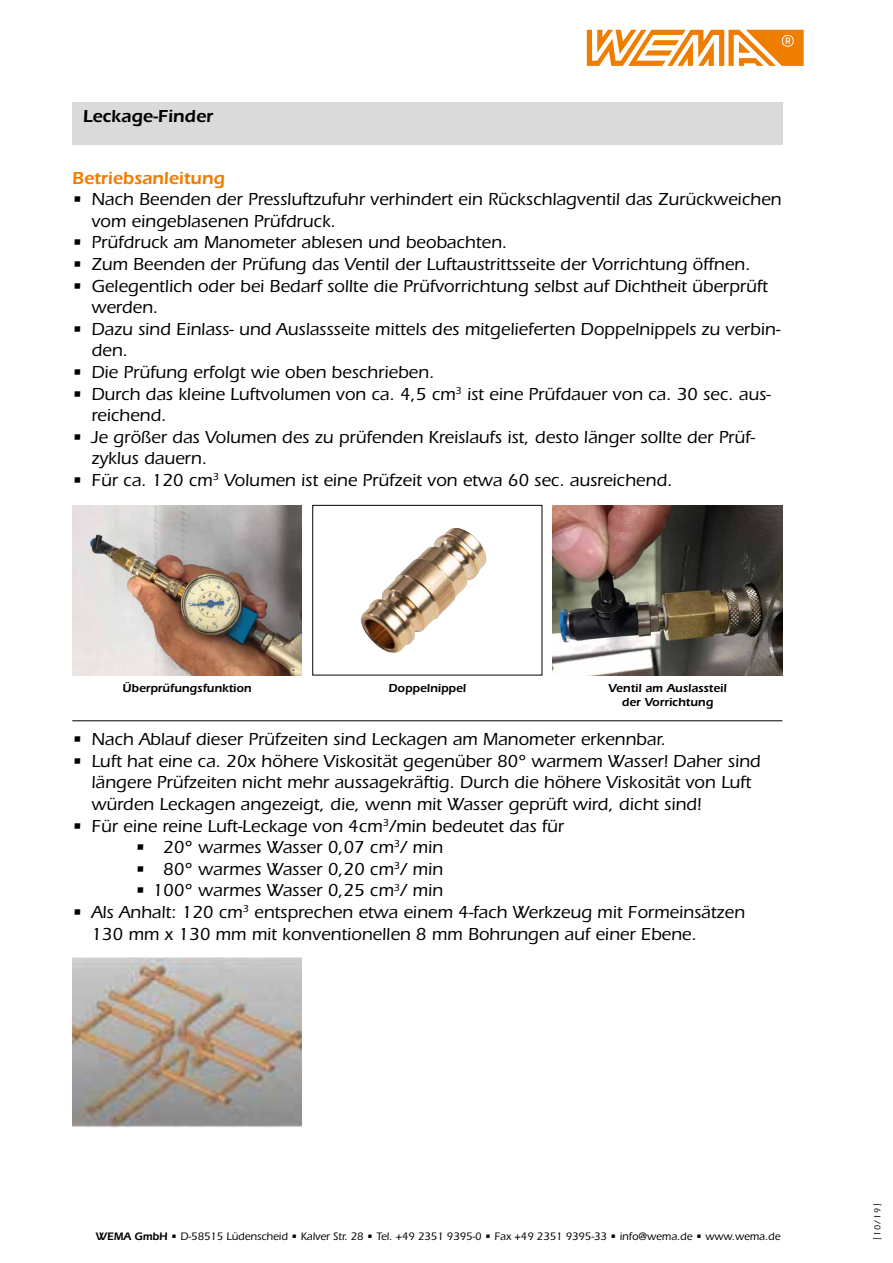
<style>
.page{position:relative;width:893px;height:1263px;background:#fff}
.page>*{position:absolute;margin:0;border:0;box-sizing:border-box;transform-origin:0 0}
.t1{font:500 18px/21.6px "Itc Eras";color:#000}
.t2{font:600 18px "Itc Eras";color:#ef7d00}
.t3{font:600 18px "Itc Eras";color:#000}
.t4{font:600 12px/14.4px "Itc Eras";color:#000;text-align:center}
.t5{font:500 11.25px "Itc Eras";color:#000}
.t6{font:500 9px "Itc Eras";color:#000;scale:.95 1}
.s1{font-weight:600}
</style>
<div class="page">
<svg style="left:587px;top:30px;width:217px;height:36px"></svg>
<div style="left:72px;top:102px;width:710px;height:43px;background:#dadada"></div>
<img style="left:72px;top:505px;width:230px;height:170px">
<img style="left:72px;top:958px;width:230px;height:170px">
<img style="left:553px;top:505px;width:229px;height:170px">
<img style="left:361px;top:528px;width:94px;height:125px">
<hr style="left:72px;top:720px;width:710px;height:1px;background:#000">
<p class="t3" style="left:83px;top:106px;width:132px">Leckage-Finder</p>
<p class="t2" style="left:72px;top:167px;width:154px">Betriebsanleitung</p>
<p class="t1" style="left:91px;top:189px;width:691px;text-indent:-19px">• Nach Beenden der Pressluftzufuhr verhindert ein Rückschlagventil das Zurückweichen vom eingeblasenen Prüfdruck.</p>
<p class="t1" style="left:72px;top:232px;width:436px">• Prüfdruck am Manometer ablesen und beobachten.</p>
<p class="t1" style="left:72px;top:253px;width:680px">• Zum Beenden der Prüfung das Ventil der Luftaustrittsseite der Vorrichtung öffnen.</p>
<p class="t1" style="left:91px;top:275px;width:678px;text-indent:-19px">• Gelegentlich oder bei Bedarf sollte die Prüfvorrichtung selbst auf Dichtheit überprüft werden.</p>
<p class="t1" style="left:91px;top:318px;width:690px;text-indent:-19px">• Dazu sind Einlass- und Auslassseite mittels des mitgelieferten Doppelnippels zu verbin&shy;den.</p>
<p class="t1" style="left:72px;top:361px;width:363px">• Die Prüfung erfolgt wie oben beschrieben.</p>
<p class="t1" style="left:91px;top:383px;width:681px;text-indent:-19px">• Durch das kleine Luftvolumen von ca. 4,5 cm<sup>3</sup> ist eine Prüfdauer von ca. 30 sec. aus&shy;reichend.</p>
<p class="t1" style="left:91px;top:426px;width:665px;text-indent:-19px">• Je größer das Volumen des zu prüfenden Kreislaufs ist, desto länger sollte der Prüf&shy;zyklus dauern.</p>
<p class="t1" style="left:72px;top:469px;width:602px">• Für ca. 120 cm<sup>3</sup> Volumen ist eine Prüfzeit von etwa 60 sec. ausreichend.</p>
<p class="t4" style="left:123px;top:680px;width:131px">Überprüfungsfunktion</p>
<p class="t4" style="left:389px;top:680px;width:79px">Doppelnippel</p>
<p class="t4" style="left:609px;top:680px;width:119px">Ventil am Auslassteil der Vorrichtung</p>
<p class="t1" style="left:72px;top:729px;width:595px">• Nach Ablauf dieser Prüfzeiten sind Leckagen am Manometer erkennbar.</p>
<p class="t1" style="left:91px;top:750px;width:671px;text-indent:-19px">• Luft hat eine ca. 20x höhere Viskosität gegenüber 80° warmem Wasser! Daher sind längere Prüfzeiten nicht mehr aussagekräftig. Durch die höhere Viskosität von Luft würden Leckagen angezeigt, die, wenn mit Wasser geprüft wird, dicht sind!</p>
<p class="t1" style="left:72px;top:815px;width:493px">• Für eine reine Luft-Leckage von 4cm<sup>3</sup>/min bedeutet das für</p>
<p class="t1" style="left:135px;top:837px;width:309px">• 20° warmes Wasser 0,07 cm<sup>3</sup>/ min</p>
<p class="t1" style="left:135px;top:858px;width:309px">• 80° warmes Wasser 0,20 cm<sup>3</sup>/ min</p>
<p class="t1" style="left:135px;top:880px;width:309px">• 100° warmes Wasser 0,25 cm<sup>3</sup>/ min</p>
<p class="t1" style="left:91px;top:901px;width:655px;text-indent:-19px">• Als Anhalt: 120 cm<sup>3</sup> entsprechen etwa einem 4-fach Werkzeug mit Formeinsätzen<br>130 mm x 130 mm mit konventionellen 8 mm Bohrungen auf einer Ebene.</p>
<p class="t5" style="left:95px;top:1230px;width:687px"><span class="s1">WEMA GmbH</span> • D-58515 Lüdenscheid • Kalver Str. 28 • Tel. +49 2351 9395-0 • Fax +49 2351 9395-33 • info@wema.de • www.wema.de</p>
<p class="t6" style="left:872px;top:1240px;width:40px;rotate:-90deg">[10/19]</p>
</div>
